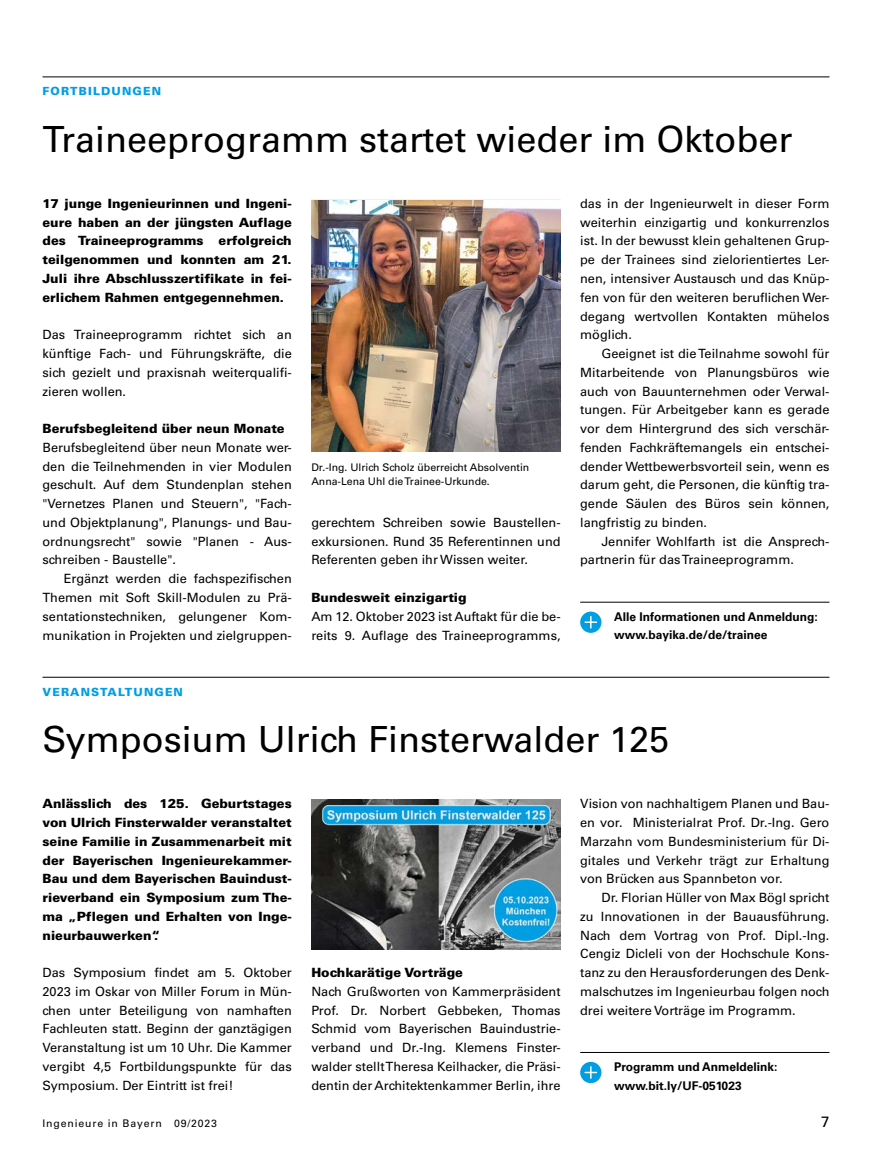
<style>
.page{position:relative;width:872px;height:1170px;background:#fff}
.page>*{position:absolute;margin:0;border:0;box-sizing:border-box;transform-origin:0 0}
.t1{font:36px "Univers LT Std";color:#000}
.t2{font:15px "Univers LT Std";color:#000}
.t3{font:12.75px/18.8px "Univers LT Std";color:#000;text-align:justify}
.t4{font:900 12.75px/18.8px "Univers LT Std";color:#000;text-align:justify}
.t5{font:700 12px/18.8px "Univers LT Std";color:#000}
.t6{font:900 11.25px "Univers LT Std";letter-spacing:.1em;color:#009ee3}
.t7{font:10.5px/14.2px "Univers LT Std";color:#000}
.t8{font:10.5px "Univers LT Std";letter-spacing:.08em;color:#000}
</style>
<div class="page">
<hr style="left:43px;top:76px;width:786px;height:1px;background:#000">
<hr style="left:43px;top:676px;width:786px;height:1px;background:#000">
<hr style="left:580px;top:1051px;width:249px;height:1px;background:#000">
<hr style="left:580px;top:601px;width:249px;height:1px;background:#000">
<img style="left:311px;top:200px;width:249px;height:252px">
<img style="left:311px;top:799px;width:249px;height:150px">
<svg style="left:580px;top:1061px;width:21px;height:21px"></svg>
<svg style="left:580px;top:611px;width:21px;height:21px"></svg>
<p class="t6" style="left:43px;top:84px;width:120px">FORTBILDUNGEN</p>
<h1 class="t1" style="left:43px;top:117px;width:751px">Traineeprogramm startet wieder im Oktober</h1>
<p class="t4" style="left:43px;top:194px;width:251px">17 junge Ingenieurinnen und Ingeni&shy;eure haben an der jüngsten Auflage des Traineeprogramms erfolgreich teilgenommen und konnten am 21.<br>Juli ihre Abschlusszertifikate in fei&shy;erlichem Rahmen entgegennehmen.</p>
<p class="t3" style="left:43px;top:325px;width:251px">Das Traineeprogramm richtet sich an künftige Fach- und Führungskräfte, die sich gezielt und praxisnah weiterqualifi&shy;zieren wollen.</p>
<p class="t4" style="left:43px;top:419px;width:244px">Berufsbegleitend über neun Monate</p>
<p class="t3" style="left:43px;top:438px;width:251px">Berufsbegleitend über neun Monate wer&shy;den die Teilnehmenden in vier Modulen geschult. Auf dem Stundenplan stehen "Vernetzes Planen und Steuern", "Fach&shy;und Objektplanung", Planungs- und Bau&shy;ordnungsrecht" sowie "Planen - Aus&shy;schreiben - Baustelle".</p>
<p class="t3" style="left:43px;top:569px;width:251px;text-indent:21px">Ergänzt werden die fachspezifischen Themen mit Soft Skill-Modulen zu Prä&shy;sentationstechniken, gelungener Kom&shy;munikation in Projekten und zielgruppen-</p>
<p class="t6" style="left:43px;top:684px;width:142px">VERANSTALTUNGEN</p>
<p class="t7" style="left:311px;top:460px;width:219px">Dr.-Ing. Ulrich Scholz überreicht Absolventin<br>Anna-Lena Uhl die Trainee-Urkunde.</p>
<p class="t3" style="left:311px;top:513px;width:251px">gerechtem Schreiben sowie Baustellen&shy;exkursionen. Rund 35 Referentinnen und Referenten geben ihr Wissen weiter.</p>
<p class="t4" style="left:311px;top:588px;width:157px">Bundesweit einzigartig</p>
<p class="t3" style="left:311px;top:607px;width:251px">Am 12. Oktober 2023 ist Auftakt für die be&shy;reits 9. Auflage des Traineeprogramms,</p>
<p class="t3" style="left:580px;top:194px;width:251px">das in der Ingenieurwelt in dieser Form weiterhin einzigartig und konkurrenzlos ist. In der bewusst klein gehaltenen Grup&shy;pe der Trainees sind zielorientiertes Ler&shy;nen, intensiver Austausch und das Knüp&shy;fen von für den weiteren beruflichen Wer&shy;degang wertvollen Kontakten mühelos möglich.</p>
<p class="t3" style="left:580px;top:344px;width:251px;text-indent:21px">Geeignet ist die Teilnahme sowohl für Mitarbeitende von Planungsbüros wie auch von Bauunternehmen oder Verwal&shy;tungen. Für Arbeitgeber kann es gerade vor dem Hintergrund des sich verschär&shy;fenden Fachkräftemangels ein entschei&shy;dender Wettbewerbsvorteil sein, wenn es darum geht, die Personen, die künftig tra&shy;gende Säulen des Büros sein können, langfristig zu binden.</p>
<p class="t3" style="left:580px;top:532px;width:251px;text-indent:21px">Jennifer Wohlfarth ist die Ansprech&shy;partnerin für das Traineeprogramm.</p>
<p class="t5" style="left:614px;top:607px;width:205px">Alle Informationen und Anmeldung: www.bayika.de/de/trainee</p>
<h1 class="t1" style="left:43px;top:717px;width:628px">Symposium Ulrich Finsterwalder 125</h1>
<p class="t4" style="left:43px;top:794px;width:251px">Anlässlich des 125. Geburtstages von Ulrich Finsterwalder veranstaltet seine Familie in Zusammenarbeit mit der Bayerischen Ingenieurekammer-Bau und dem Bayerischen Bauindust&shy;rieverband ein Symposium zum The&shy;ma „Pflegen und Erhalten von Inge&shy;nieurbauwerken“.</p>
<p class="t3" style="left:43px;top:963px;width:251px">Das Symposium findet am 5. Oktober 2023 im Oskar von Miller Forum in Mün&shy;chen unter Beteiligung von namhaften Fachleuten statt. Beginn der ganztägigen Veranstaltung ist um 10 Uhr. Die Kammer vergibt 4,5 Fortbildungspunkte für das Symposium. Der Eintritt ist frei!</p>
<p class="t4" style="left:311px;top:963px;width:153px">Hochkarätige Vorträge</p>
<p class="t3" style="left:580px;top:794px;width:251px">Vision von nachhaltigem Planen und Bau&shy;en vor. Ministerialrat Prof. Dr.-Ing. Gero Marzahn vom Bundesministerium für Di&shy;gitales und Verkehr trägt zur Erhaltung von Brücken aus Spannbeton vor.</p>
<p class="t3" style="left:580px;top:888px;width:251px;text-indent:21px">Dr. Florian Hüller von Max Bögl spricht zu Innovationen in der Bauausführung.<br>Nach dem Vortrag von Prof. Dipl.-Ing.<br>Cengiz Dicleli von der Hochschule Kons&shy;tanz zu den Herausforderungen des Denk&shy;malschutzes im Ingenieurbau folgen noch drei weitere Vorträge im Programm.</p>
<p class="t3" style="left:311px;top:982px;width:251px">Nach Grußworten von Kammerpräsident Prof. Dr. Norbert Gebbeken, Thomas Schmid vom Bayerischen Bauindustrie&shy;verband und Dr.-Ing. Klemens Finster&shy;walder stellt Theresa Keilhacker, die Präsi&shy;dentin der Architektenkammer Berlin, ihre</p>
<p class="t5" style="left:614px;top:1057px;width:165px">Programm und Anmeldelink: www.bit.ly/UF-051023</p>
<p class="t8" style="left:43px;top:1117px;width:176px">Ingenieure in Bayern 09/2023</p>
<p class="t2" style="left:821px;top:1112px;width:10px">7</p>
</div>
